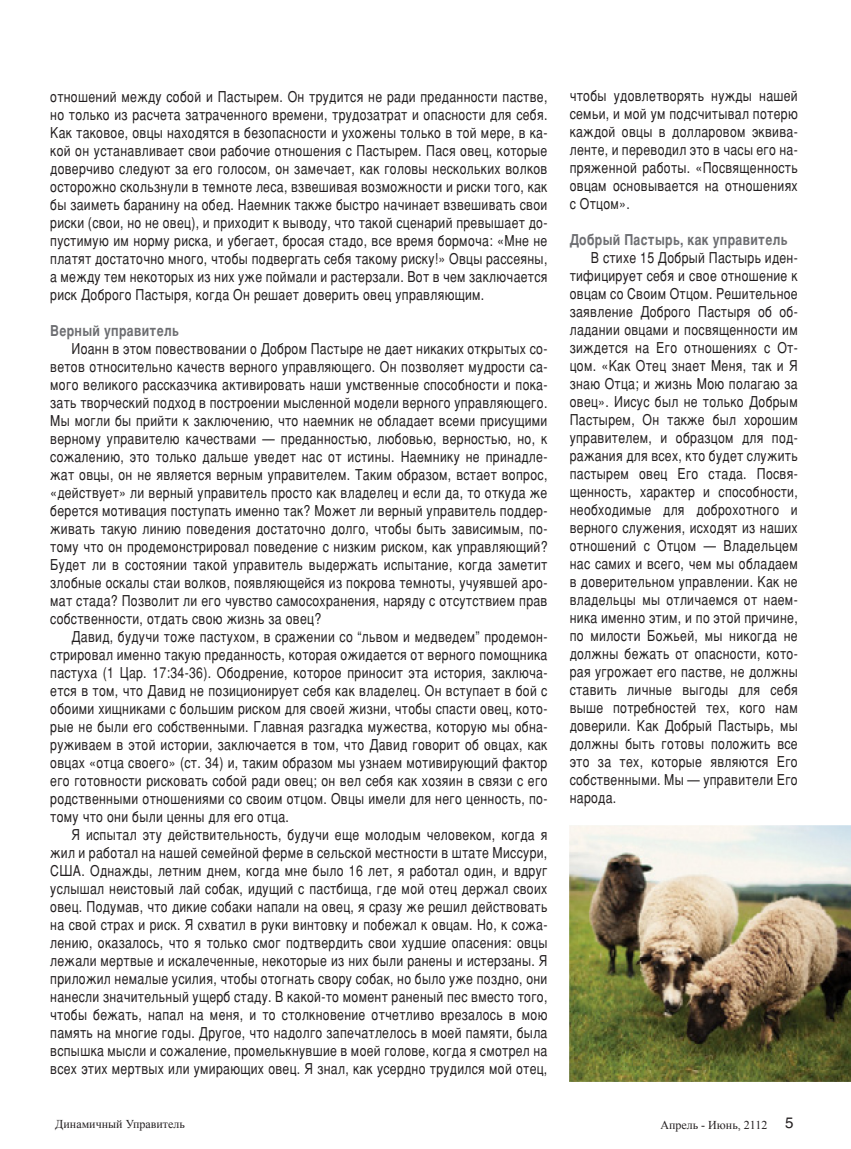
<style>
.page{position:relative;width:851px;height:1149px;background:#fff}
.page>*{position:absolute;margin:0;border:0;box-sizing:border-box;transform-origin:0 0}
.t1{font:15px/18px "Bastion";letter-spacing:.02em;color:#231f20;text-align:justify}
.t2{font:700 15px "Bastion";letter-spacing:.02em;color:#6d6e72}
.t3{font:12px "Times New Roman";color:#231f20}
.s1{font-family:"Helios";font-size:15px}
</style>
<div class="page">
<img style="left:569px;top:825px;width:281px;height:255px">
<p class="t1" style="left:50px;top:87px;width:498px">отношений между собой и Пастырем. Он трудится не ради преданности пастве, но только из расчета затраченного времени, трудозатрат и опасности для себя.<br>Как таковое, овцы находятся в безопасности и ухожены только в той мере, в ка&shy;кой он устанавливает свои рабочие отношения с Пастырем. Пася овец, которые доверчиво следуют за его голосом, он замечает, как головы нескольких волков осторожно скользнули в темноте леса, взвешивая возможности и риски того, как бы заиметь баранину на обед. Наемник также быстро начинает взвешивать свои риски (свои, но не овец), и приходит к выводу, что такой сценарий превышает до&shy;пустимую им норму риска, и убегает, бросая стадо, все время бормоча: «Мне не платят достаточно много, чтобы подвергать себя такому риску!» Овцы рассеяны, а между тем некоторых из них уже поймали и растерзали. Вот в чем заключается риск Доброго Пастыря, когда Он решает доверить овец управляющим.</p>
<p class="t2" style="left:50px;top:321px;width:130px">Верный управитель</p>
<p class="t1" style="left:50px;top:339px;width:498px;text-indent:21px">Иоанн в этом повествовании о Добром Пастыре не дает никаких открытых со&shy;ветов относительно качеств верного управляющего. Он позволяет мудрости са&shy;мого великого рассказчика активировать наши умственные способности и пока&shy;зать творческий подход в построении мысленной модели верного управляющего.<br>Мы могли бы прийти к заключению, что наемник не обладает всеми присущими верному управителю качествами — преданностью, любовью, верностью, но, к сожалению, это только дальше уведет нас от истины. Наемнику не принадле&shy;жат овцы, он не является верным управителем. Таким образом, встает вопрос, «действует» ли верный управитель просто как владелец и если да, то откуда же берется мотивация поступать именно так? Может ли верный управитель поддер&shy;живать такую линию поведения достаточно долго, чтобы быть зависимым, по&shy;тому что он продемонстрировал поведение с низким риском, как управляющий?<br>Будет ли в состоянии такой управитель выдержать испытание, когда заметит злобные оскалы стаи волков, появляющейся из покрова темноты, учуявшей аро&shy;мат стада? Позволит ли его чувство самосохранения, наряду с отсутствием прав собственности, отдать свою жизнь за овец?</p>
<p class="t1" style="left:50px;top:627px;width:498px;text-indent:21px">Давид, будучи тоже пастухом, в сражении со “львом и медведем” продемон&shy;стрировал именно такую преданность, которая ожидается от верного помощника пастуха (1 Цар. 17:34-36). Ободрение, которое приносит эта история, заключа&shy;ется в том, что Давид не позиционирует себя как владелец. Он вступает в бой с обоими хищниками с большим риском для своей жизни, чтобы спасти овец, кото&shy;рые не были его собственными. Главная разгадка мужества, которую мы обна&shy;руживаем в этой истории, заключается в том, что Давид говорит об овцах, как овцах «отца своего» (ст. 34) и, таким образом мы узнаем мотивирующий фактор его готовности рисковать собой ради овец; он вел себя как хозяин в связи с его родственными отношениями со своим отцом. Овцы имели для него ценность, по&shy;тому что они были ценны для его отца.</p>
<p class="t1" style="left:50px;top:825px;width:498px;text-indent:21px">Я испытал эту действительность, будучи еще молодым человеком, когда я жил и работал на нашей семейной ферме в сельской местности в штате Миссури, США. Однажды, летним днем, когда мне было 16 лет, я работал один, и вдруг услышал неистовый лай собак, идущий с пастбища, где мой отец держал своих овец. Подумав, что дикие собаки напали на овец, я сразу же решил действовать на свой страх и риск. Я схватил в руки винтовку и побежал к овцам. Но, к сожа&shy;лению, оказалось, что я только смог подтвердить свои худшие опасения: овцы лежали мертвые и искалеченные, некоторые из них были ранены и истерзаны. Я приложил немалые усилия, чтобы отогнать свору собак, но было уже поздно, они нанесли значительный ущерб стаду. В какой-то момент раненый пес вместо того, чтобы бежать, напал на меня, и то столкновение отчетливо врезалось в мою память на многие годы. Другое, что надолго запечатлелось в моей памяти, была вспышка мысли и сожаление, промелькнувшие в моей голове, когда я смотрел на всех этих мертвых или умирающих овец. Я знал, как усердно трудился мой отец,</p>
<p class="t1" style="left:569px;top:86px;width:229px">чтобы удовлетворять нужды нашей семьи, и мой ум подсчитывал потерю каждой овцы в долларовом эквива&shy;ленте, и переводил это в часы его на&shy;пряженной работы. «Посвященность овцам основывается на отношениях с Отцом».</p>
<p class="t2" style="left:569px;top:230px;width:219px">Добрый Пастырь, как управитель</p>
<p class="t1" style="left:569px;top:248px;width:229px;text-indent:21px">В стихе 15 Добрый Пастырь иден&shy;тифицирует себя и свое отношение к овцам со Своим Отцом. Решительное заявление Доброго Пастыря об об&shy;ладании овцами и посвященности им зиждется на Его отношениях с От&shy;цом. «Как Отец знает Меня, так и Я знаю Отца; и жизнь Мою полагаю за овец». Иисус был не только Добрым Пастырем, Он также был хорошим управителем, и образцом для под&shy;ражания для всех, кто будет служить пастырем овец Его стада. Посвя&shy;щенность, характер и способности, необходимые для доброхотного и верного служения, исходят из наших отношений с Отцом — Владельцем нас самих и всего, чем мы обладаем в доверительном управлении. Как не владельцы мы отличаемся от наем&shy;ника именно этим, и по этой причине, по милости Божьей, мы никогда не должны бежать от опасности, кото&shy;рая угрожает его пастве, не должны ставить личные выгоды для себя выше потребностей тех, кого нам доверили. Как Добрый Пастырь, мы должны быть готовы положить все это за тех, которые являются Его собственными. Мы — управители Его народа.</p>
<p class="t3" style="left:55px;top:1115px;width:131px">Динамичный Управитель</p>
<p class="t3" style="left:660px;top:1116px;width:135px">Апрель - Июнь, 2112 <span class="s1">5</span></p>
</div>
